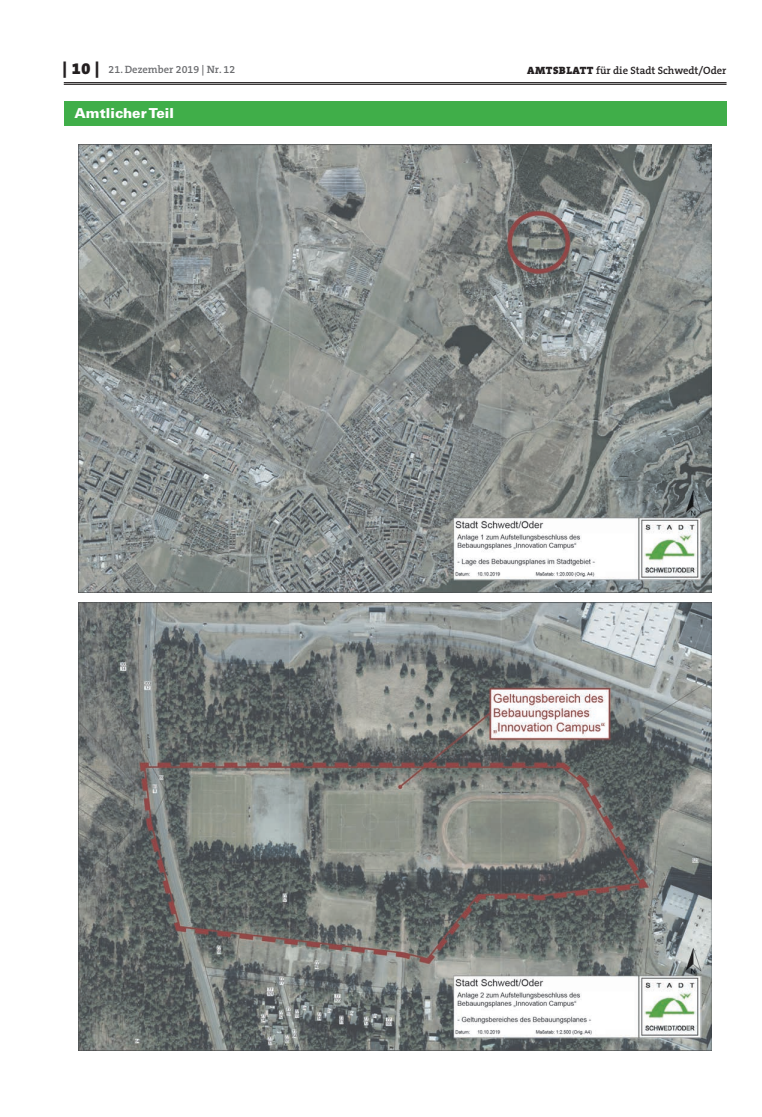
<style>
.page{position:relative;width:762px;height:1117px;background:#fff}
.page>*{position:absolute;margin:0;border:0;box-sizing:border-box;transform-origin:0 0}
.t1{font:900 13.75px "Univers";letter-spacing:.005em;color:#fff}
.t2{font:600 10.62px "The Serif B W6";color:#231f20}
.t3{font:600 10.62px "The Serif B W6";color:#6c6d70}
.s1{font-family:"The Serif B W9";font-weight:900;font-size:16.25px;color:#231f20}
.s2{font-family:"The Serif B W9";font-weight:900}
</style>
<div class="page">
<hr style="left:64px;top:82px;width:662px;height:1px;background:#231f20">
<hr style="left:64px;top:84px;width:662px;height:1px;background:#231f20">
<div style="left:64px;top:101px;width:662px;height:25px;background:#40ae49"></div>
<img style="left:79px;top:144px;width:633px;height:448px">
<img style="left:79px;top:602px;width:633px;height:448px">
<p class="t3" style="left:63px;top:63px;width:174px"><span class="s1">| 10 |</span> 21. Dezember 2019 | Nr. 12</p>
<p class="t2" style="left:527px;top:63px;width:201px"><span class="s2">AMTSBLATT</span> für die Stadt Schwedt/Oder</p>
<p class="t1" style="left:74px;top:104px;width:101px">Amtlicher Teil</p>
</div>
